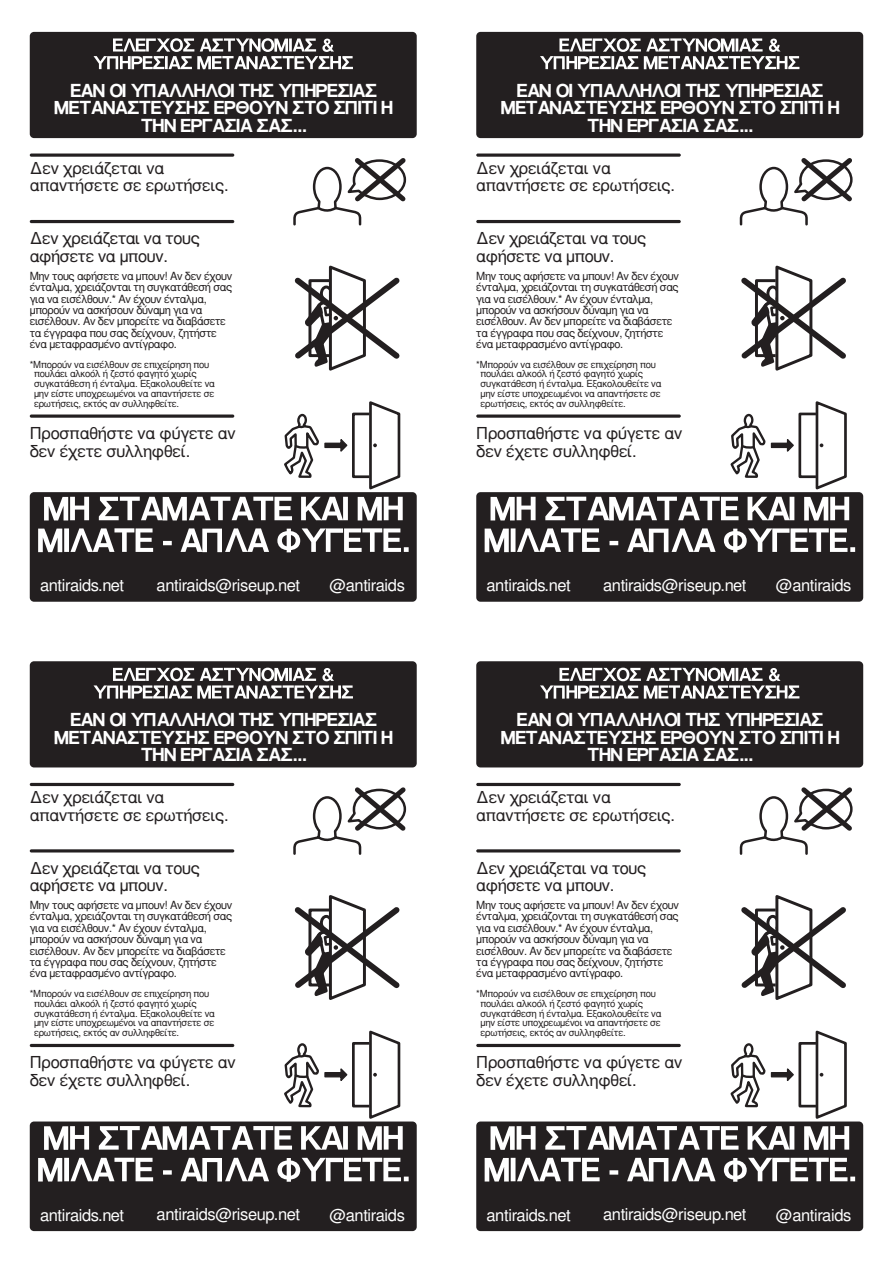
<style>
.page{position:relative;width:893px;height:1263px;background:#fff}
.page>*{position:absolute;margin:0;border:0;box-sizing:border-box;transform-origin:0 0}
.t1{font:700 18px/17.7px "Free Sans";letter-spacing:-.02em;color:#fff;text-align:center}
.t2{font:16.5px/17.7px "Free Sans";letter-spacing:-.01em;color:#231f20}
.t3{font:16.5px "Free Sans";letter-spacing:-.02em;color:#fff}
.t4{font:11.25px/11.4px "Free Sans";letter-spacing:-.03em;color:#231f20}
.t5{font:9.75px/9.8px "Free Sans";letter-spacing:-.02em;color:#231f20}
</style>
<div class="page">
<div style="left:30px;top:32px;width:387px;height:106px;background:#231f20;border-radius:4px"></div>
<svg style="left:294px;top:265px;width:106px;height:106px"></svg>
<div style="left:352px;top:413px;width:19px;height:65px;border:3px solid #231f20"></div>
<svg style="left:368px;top:401px;width:33px;height:89px"></svg>
<svg style="left:284px;top:413px;width:64px;height:65px"></svg>
<svg style="left:94px;top:38px;width:259px;height:31px"></svg>
<hr style="left:30px;top:220px;width:204px;height:3px;background:#231f20;border-radius:2px">
<svg style="left:30px;top:153px;width:204px;height:4px"></svg>
<svg style="left:30px;top:414px;width:204px;height:4px"></svg>
<div style="left:30px;top:492px;width:387px;height:110px;background:#231f20;border-radius:4px"></div>
<svg style="left:38px;top:528px;width:371px;height:24px"></svg>
<svg style="left:44px;top:497px;width:359px;height:23px"></svg>
<svg style="left:293px;top:158px;width:114px;height:68px"></svg>
<div style="left:30px;top:661px;width:387px;height:106px;background:#231f20;border-radius:4px"></div>
<svg style="left:294px;top:895px;width:106px;height:105px"></svg>
<div style="left:352px;top:1042px;width:19px;height:65px;border:3px solid #231f20"></div>
<svg style="left:368px;top:1030px;width:33px;height:89px"></svg>
<svg style="left:284px;top:1043px;width:64px;height:65px"></svg>
<svg style="left:94px;top:668px;width:259px;height:31px"></svg>
<hr style="left:30px;top:849px;width:204px;height:3px;background:#231f20;border-radius:2px">
<hr style="left:30px;top:783px;width:204px;height:3px;background:#231f20;border-radius:2px">
<hr style="left:30px;top:1044px;width:204px;height:3px;background:#231f20;border-radius:2px">
<div style="left:30px;top:1121px;width:387px;height:110px;background:#231f20;border-radius:4px"></div>
<svg style="left:38px;top:1158px;width:371px;height:24px"></svg>
<svg style="left:44px;top:1126px;width:359px;height:24px"></svg>
<svg style="left:293px;top:787px;width:114px;height:68px"></svg>
<div style="left:476px;top:32px;width:387px;height:106px;background:#231f20;border-radius:4px"></div>
<svg style="left:741px;top:265px;width:105px;height:106px"></svg>
<div style="left:798px;top:413px;width:19px;height:65px;border:3px solid #231f20"></div>
<svg style="left:814px;top:401px;width:33px;height:89px"></svg>
<svg style="left:730px;top:413px;width:64px;height:65px"></svg>
<svg style="left:540px;top:38px;width:259px;height:31px"></svg>
<hr style="left:476px;top:220px;width:205px;height:3px;background:#231f20;border-radius:2px">
<svg style="left:476px;top:153px;width:205px;height:4px"></svg>
<svg style="left:476px;top:414px;width:205px;height:4px"></svg>
<div style="left:476px;top:492px;width:387px;height:110px;background:#231f20;border-radius:4px"></div>
<svg style="left:485px;top:528px;width:370px;height:24px"></svg>
<svg style="left:491px;top:497px;width:358px;height:23px"></svg>
<svg style="left:739px;top:158px;width:114px;height:68px"></svg>
<div style="left:476px;top:661px;width:387px;height:106px;background:#231f20;border-radius:4px"></div>
<svg style="left:741px;top:895px;width:105px;height:105px"></svg>
<div style="left:798px;top:1042px;width:19px;height:65px;border:3px solid #231f20"></div>
<svg style="left:814px;top:1030px;width:33px;height:89px"></svg>
<svg style="left:730px;top:1043px;width:64px;height:65px"></svg>
<svg style="left:540px;top:668px;width:259px;height:31px"></svg>
<hr style="left:476px;top:849px;width:205px;height:3px;background:#231f20;border-radius:2px">
<hr style="left:476px;top:783px;width:205px;height:3px;background:#231f20;border-radius:2px">
<hr style="left:476px;top:1044px;width:205px;height:3px;background:#231f20;border-radius:2px">
<div style="left:476px;top:1121px;width:387px;height:110px;background:#231f20;border-radius:4px"></div>
<svg style="left:485px;top:1158px;width:370px;height:24px"></svg>
<svg style="left:491px;top:1126px;width:358px;height:24px"></svg>
<svg style="left:739px;top:787px;width:114px;height:68px"></svg>
<p class="t1" style="left:55px;top:82px;width:340px">ΕΑΝ ΟΙ ΥΠΑΛΛΗΛΟΙ ΤΗΣ ΥΠΗΡΕΣΙΑΣ<br>ΜΕΤΑΝΑΣΤΕΥΣΗΣ ΕΡΘΟΥΝ ΣΤΟ ΣΠΙΤΙ Η<br>ΤΗΝ ΕΡΓΑΣΙΑ ΣΑΣ...</p>
<p class="t2" style="left:30px;top:160px;width:200px">Δεν χρειάζεται να απαντήσετε σε ερωτήσεις.</p>
<p class="t2" style="left:30px;top:231px;width:171px">Δεν χρειάζεται να τους αφήσετε να μπουν.</p>
<p class="t4" style="left:30px;top:271px;width:204px">Μην τους αφήσετε να μπουν! Αν δεν έχουν ένταλμα, χρειάζονται τη συγκατάθεσή σας για να εισέλθουν.* Αν έχουν ένταλμα, μπορούν να ασκήσουν δύναμη για να εισέλθουν. Αν δεν μπορείτε να διαβάσετε τα έγγραφα που σας δείχνουν, ζητήστε ένα μεταφρασμένο αντίγραφο.</p>
<p class="t5" style="left:34px;top:360px;width:182px;text-indent:-4px">*Μπορούν να εισέλθουν σε επιχείρηση που πουλάει αλκοόλ ή ζεστό φαγητό χωρίς συγκατάθεση ή ένταλμα. Εξακολουθείτε να μην είστε υποχρεωμένοι να απαντήσετε σε ερωτήσεις, εκτός αν συλληφθείτε.</p>
<p class="t2" style="left:30px;top:425px;width:208px">Προσπαθήστε να φύγετε αν δεν έχετε συλληφθεί.</p>
<p class="t3" style="left:40px;top:574px;width:86px">antiraids.net</p>
<p class="t3" style="left:157px;top:574px;width:145px">antiraids@riseup.net</p>
<p class="t3" style="left:329px;top:574px;width:77px">@antiraids</p>
<p class="t1" style="left:55px;top:712px;width:340px">ΕΑΝ ΟΙ ΥΠΑΛΛΗΛΟΙ ΤΗΣ ΥΠΗΡΕΣΙΑΣ<br>ΜΕΤΑΝΑΣΤΕΥΣΗΣ ΕΡΘΟΥΝ ΣΤΟ ΣΠΙΤΙ Η<br>ΤΗΝ ΕΡΓΑΣΙΑ ΣΑΣ...</p>
<p class="t2" style="left:30px;top:789px;width:200px">Δεν χρειάζεται να απαντήσετε σε ερωτήσεις.</p>
<p class="t2" style="left:30px;top:860px;width:171px">Δεν χρειάζεται να τους αφήσετε να μπουν.</p>
<p class="t4" style="left:30px;top:900px;width:204px">Μην τους αφήσετε να μπουν! Αν δεν έχουν ένταλμα, χρειάζονται τη συγκατάθεσή σας για να εισέλθουν.* Αν έχουν ένταλμα, μπορούν να ασκήσουν δύναμη για να εισέλθουν. Αν δεν μπορείτε να διαβάσετε τα έγγραφα που σας δείχνουν, ζητήστε ένα μεταφρασμένο αντίγραφο.</p>
<p class="t5" style="left:34px;top:989px;width:182px;text-indent:-4px">*Μπορούν να εισέλθουν σε επιχείρηση που πουλάει αλκοόλ ή ζεστό φαγητό χωρίς συγκατάθεση ή ένταλμα. Εξακολουθείτε να μην είστε υποχρεωμένοι να απαντήσετε σε ερωτήσεις, εκτός αν συλληφθείτε.</p>
<p class="t2" style="left:30px;top:1055px;width:208px">Προσπαθήστε να φύγετε αν δεν έχετε συλληφθεί.</p>
<p class="t3" style="left:40px;top:1203px;width:86px">antiraids.net</p>
<p class="t3" style="left:157px;top:1203px;width:145px">antiraids@riseup.net</p>
<p class="t3" style="left:329px;top:1203px;width:77px">@antiraids</p>
<p class="t1" style="left:501px;top:82px;width:340px">ΕΑΝ ΟΙ ΥΠΑΛΛΗΛΟΙ ΤΗΣ ΥΠΗΡΕΣΙΑΣ<br>ΜΕΤΑΝΑΣΤΕΥΣΗΣ ΕΡΘΟΥΝ ΣΤΟ ΣΠΙΤΙ Η<br>ΤΗΝ ΕΡΓΑΣΙΑ ΣΑΣ...</p>
<p class="t2" style="left:476px;top:160px;width:200px">Δεν χρειάζεται να απαντήσετε σε ερωτήσεις.</p>
<p class="t2" style="left:476px;top:231px;width:171px">Δεν χρειάζεται να τους αφήσετε να μπουν.</p>
<p class="t4" style="left:476px;top:271px;width:204px">Μην τους αφήσετε να μπουν! Αν δεν έχουν ένταλμα, χρειάζονται τη συγκατάθεσή σας για να εισέλθουν.* Αν έχουν ένταλμα, μπορούν να ασκήσουν δύναμη για να εισέλθουν. Αν δεν μπορείτε να διαβάσετε τα έγγραφα που σας δείχνουν, ζητήστε ένα μεταφρασμένο αντίγραφο.</p>
<p class="t5" style="left:480px;top:360px;width:182px;text-indent:-4px">*Μπορούν να εισέλθουν σε επιχείρηση που πουλάει αλκοόλ ή ζεστό φαγητό χωρίς συγκατάθεση ή ένταλμα. Εξακολουθείτε να μην είστε υποχρεωμένοι να απαντήσετε σε ερωτήσεις, εκτός αν συλληφθείτε.</p>
<p class="t2" style="left:476px;top:425px;width:208px">Προσπαθήστε να φύγετε αν δεν έχετε συλληφθεί.</p>
<p class="t3" style="left:487px;top:574px;width:86px">antiraids.net</p>
<p class="t3" style="left:603px;top:574px;width:145px">antiraids@riseup.net</p>
<p class="t3" style="left:776px;top:574px;width:77px">@antiraids</p>
<p class="t1" style="left:501px;top:712px;width:340px">ΕΑΝ ΟΙ ΥΠΑΛΛΗΛΟΙ ΤΗΣ ΥΠΗΡΕΣΙΑΣ<br>ΜΕΤΑΝΑΣΤΕΥΣΗΣ ΕΡΘΟΥΝ ΣΤΟ ΣΠΙΤΙ Η<br>ΤΗΝ ΕΡΓΑΣΙΑ ΣΑΣ...</p>
<p class="t2" style="left:476px;top:789px;width:200px">Δεν χρειάζεται να απαντήσετε σε ερωτήσεις.</p>
<p class="t2" style="left:476px;top:860px;width:171px">Δεν χρειάζεται να τους αφήσετε να μπουν.</p>
<p class="t4" style="left:476px;top:900px;width:204px">Μην τους αφήσετε να μπουν! Αν δεν έχουν ένταλμα, χρειάζονται τη συγκατάθεσή σας για να εισέλθουν.* Αν έχουν ένταλμα, μπορούν να ασκήσουν δύναμη για να εισέλθουν. Αν δεν μπορείτε να διαβάσετε τα έγγραφα που σας δείχνουν, ζητήστε ένα μεταφρασμένο αντίγραφο.</p>
<p class="t5" style="left:480px;top:989px;width:182px;text-indent:-4px">*Μπορούν να εισέλθουν σε επιχείρηση που πουλάει αλκοόλ ή ζεστό φαγητό χωρίς συγκατάθεση ή ένταλμα. Εξακολουθείτε να μην είστε υποχρεωμένοι να απαντήσετε σε ερωτήσεις, εκτός αν συλληφθείτε.</p>
<p class="t2" style="left:476px;top:1055px;width:208px">Προσπαθήστε να φύγετε αν δεν έχετε συλληφθεί.</p>
<p class="t3" style="left:487px;top:1203px;width:86px">antiraids.net</p>
<p class="t3" style="left:603px;top:1203px;width:145px">antiraids@riseup.net</p>
<p class="t3" style="left:776px;top:1203px;width:77px">@antiraids</p>
</div>
